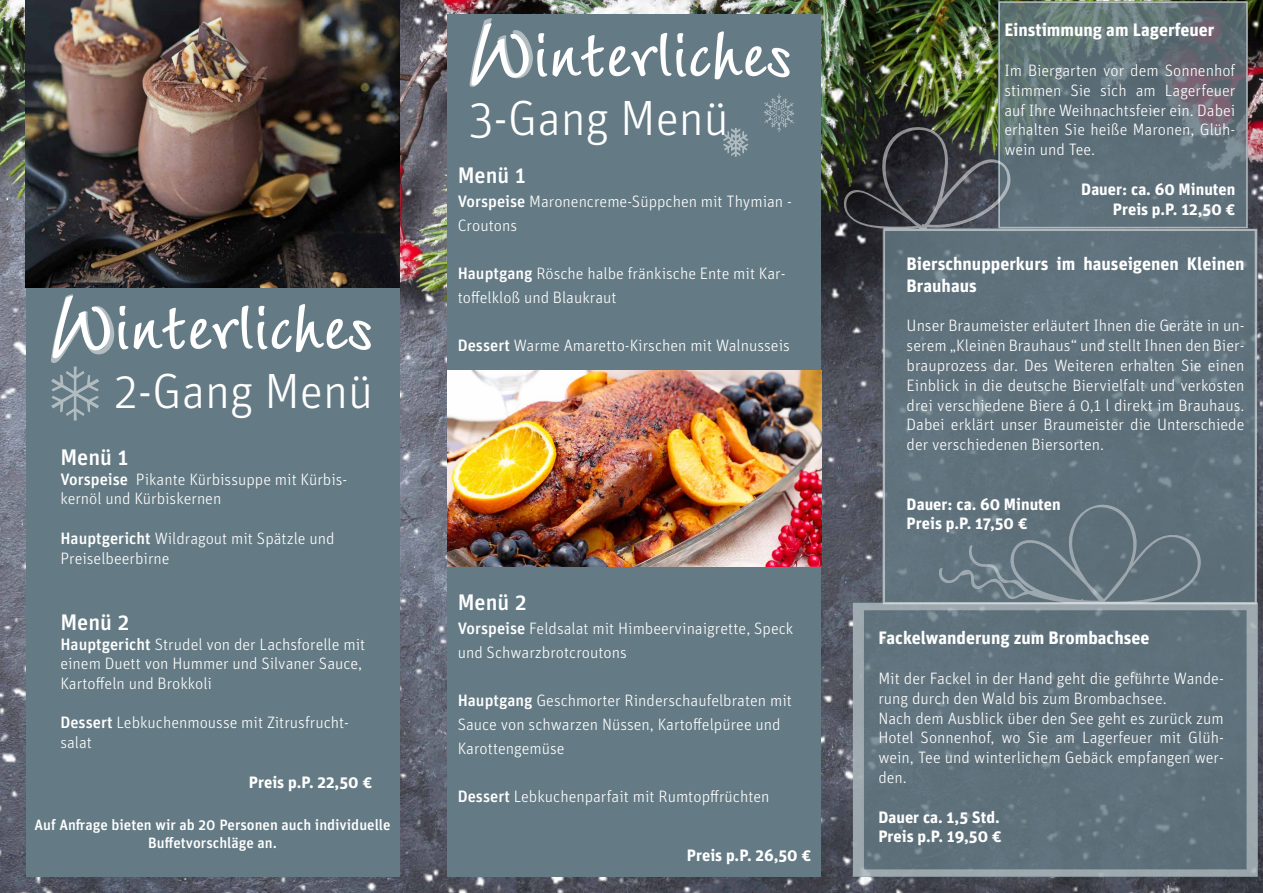
<style>
.page{position:relative;width:1263px;height:893px;background:#fff}
.page>*{position:absolute;margin:0;border:0;box-sizing:border-box;transform-origin:0 0}
.t1{font:120px "Christmas";color:#fff}
.t2{font:700 96px "LT Wiesbaden Swing";color:#fff}
.t3{font:93px "Christmas";color:#fff;scale:.87 1}
.t4{font:700 87px "LT Wiesbaden Swing";color:#fff}
.t5{font:300 49.5px "Unit OT";color:#fff}
.t6{font:500 22.5px "Unit OT";color:#fff}
.t7{font:700 18px/21.6px "Unit OT";color:#fff}
.t8{font:300 16.5px/19.8px "Unit OT";color:#fff}
.t9{font:700 16.5px/19.8px "Unit OT";color:#fff}
.t10{font:500 15px/18px "Unit OT";color:#fff;text-align:center}
.s1{font-weight:500}
</style>
<div class="page">
<img style="left:0;top:0;width:1263px;height:893px">
<svg style="left:1001px;top:4px;width:244px;height:122px;background:#627176"></svg>
<svg style="left:853px;top:503px;width:405px;height:374px;background:#667781"></svg>
<div style="left:26px;top:287px;width:374px;height:590px;background:#647a84"></div>
<div style="left:447px;top:14px;width:374px;height:863px;background:#647a84"></div>
<img style="left:26px;top:0;width:374px;height:287px">
<img style="left:447px;top:371px;width:374px;height:195px">
<svg style="left:844px;top:126px;width:413px;height:478px;background:#5c6c75"></svg>
<h2 class="t2" style="left:48px;top:262px;width:72px">W</h2>
<h3 class="t4" style="left:50px;top:266px;width:324px">Winterliches</h3>
<h3 class="t5" style="left:114px;top:361px;width:261px">2-Gang Menü</h3>
<h1 class="t1" style="left:48px;top:312px;width:55px">.</h1>
<h3 class="t6" style="left:60px;top:442px;width:69px">Menü 1</h3>
<p class="t8" style="left:60px;top:469px;width:289px"><span class="s1">Vorspeise</span> Pikante Kürbissuppe mit Kürbis‑ kernöl und Kürbiskernen</p>
<p class="t8" style="left:60px;top:528px;width:276px"><span class="s1">Hauptgericht</span> Wildragout mit Spätzle und<br>Preiselbeerbirne</p>
<h3 class="t6" style="left:60px;top:608px;width:70px">Menü 2</h3>
<p class="t8" style="left:60px;top:634px;width:306px"><span class="s1">Hauptgericht</span> Strudel von der Lachsforelle mit einem Duett von Hummer und Silvaner Sauce,<br>Kartoffeln und Brokkoli</p>
<p class="t8" style="left:60px;top:713px;width:290px"><span class="s1">Dessert</span> Lebkuchenmousse mit Zitrusfrucht‑ salat</p>
<p class="t9" style="left:249px;top:772px;width:125px">Preis p.P. 22,50 €</p>
<p class="t10" style="left:35px;top:816px;width:357px">Auf Anfrage bieten wir ab 20 Personen auch individuelle<br>Buffetvorschläge an.</p>
<h2 class="t2" style="left:467px;top:-14px;width:72px">W</h2>
<h3 class="t4" style="left:469px;top:-6px;width:324px">Winterliches</h3>
<h3 class="t5" style="left:469px;top:89px;width:261px">3-Gang Menü</h3>
<h3 class="t3" style="left:719px;top:55px;width:90px">,-</h3>
<h3 class="t6" style="left:458px;top:161px;width:69px">Menü 1</h3>
<p class="t8" style="left:458px;top:189px;width:334px;line-height:24px"><span class="s1">Vorspeise</span> Maronencreme-Süppchen mit Thymian -<br>Croutons</p>
<p class="t8" style="left:458px;top:261px;width:329px;line-height:24px"><span class="s1">Hauptgang</span> Rösche halbe fränkische Ente mit Kar‑ toffelkloß und Blaukraut</p>
<p class="t8" style="left:458px;top:335px;width:334px"><span class="s1">Dessert</span> Warme Amaretto-Kirschen mit Walnusseis</p>
<h3 class="t6" style="left:458px;top:587px;width:70px">Menü 2</h3>
<p class="t8" style="left:458px;top:616px;width:337px;line-height:24px"><span class="s1">Vorspeise</span> Feldsalat mit Himbeervinaigrette, Speck und Schwarzbrotcroutons</p>
<p class="t8" style="left:458px;top:688px;width:336px;line-height:24px"><span class="s1">Hauptgang</span> Geschmorter Rinderschaufelbraten mit<br>Sauce von schwarzen Nüssen, Kartoffelpüree und<br>Karottengemüse</p>
<p class="t8" style="left:458px;top:786px;width:313px"><span class="s1">Dessert</span> Lebkuchenparfait mit Rumtopffrüchten</p>
<p class="t9" style="left:687px;top:845px;width:126px">Preis p.P. 26,50 €</p>
<p class="t7" style="left:1004px;top:19px;width:212px">Einstimmung am Lagerfeuer</p>
<p class="t8" style="left:1004px;top:60px;width:233px;text-align:justify">Im Biergarten vor dem Sonnenhof stimmen Sie sich am Lagerfeuer auf Ihre Weihnachtsfeier ein. Dabei erhalten Sie heiße Maronen, Glüh‑ wein und Tee.</p>
<p class="t9" style="left:1081px;top:179px;width:156px;text-align:right">Dauer: ca. 60 Minuten<br>Preis p.P. 12,50 €</p>
<p class="t7" style="left:907px;top:253px;width:339px">Bierschnupperkurs im hauseigenen Kleinen<br>Brauhaus</p>
<p class="t8" style="left:907px;top:316px;width:339px;text-align:justify">Unser Braumeister erläutert Ihnen die Geräte in un‑ serem „Kleinen Brauhaus“ und stellt Ihnen den Bier‑ brauprozess dar. Des Weiteren erhalten Sie einen Einblick in die deutsche Biervielfalt und verkosten drei verschiedene Biere á 0,1 l direkt im Brauhaus.<br>Dabei erklärt unser Braumeister die Unterschiede der verschiedenen Biersorten.</p>
<p class="t9" style="left:907px;top:494px;width:156px">Dauer: ca. 60 Minuten<br>Preis p.P. 17,50 €</p>
<p class="t7" style="left:878px;top:627px;width:273px">Fackelwanderung zum Brombachsee</p>
<p class="t8" style="left:878px;top:668px;width:347px">Mit der Fackel in der Hand geht die geführte Wande‑ rung durch den Wald bis zum Brombachsee.<br>Nach dem Ausblick über den See geht es zurück zum Hotel Sonnenhof, wo Sie am Lagerfeuer mit Glüh‑ wein, Tee und winterlichem Gebäck empfangen wer‑ den.</p>
<p class="t9" style="left:878px;top:807px;width:125px">Dauer ca. 1,5 Std.<br>Preis p.P. 19,50 €</p>
</div>
